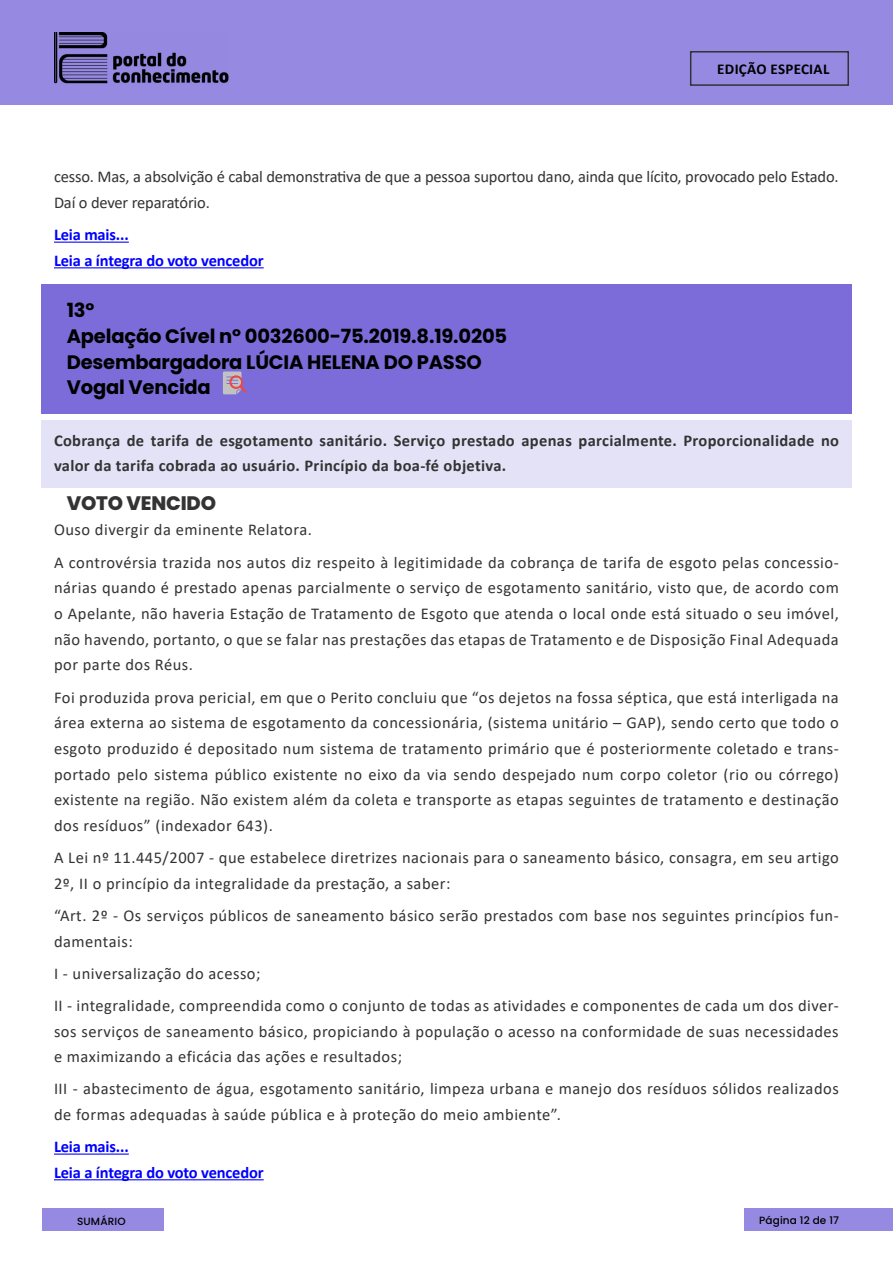
<style>
.page{position:relative;width:893px;height:1263px;background:#fff}
.page>*{position:absolute;margin:0;border:0;box-sizing:border-box;transform-origin:0 0}
.t1{font:700 19.5px/25.7px "Poppins";letter-spacing:-.01em;color:#000}
.t2{font:800 19.5px "Poppins";letter-spacing:-.01em;color:#333}
.t3{font:16.5px/25.7px "Calibri";letter-spacing:.03em;color:#333}
.t4{font:700 16.5px/25.7px "Calibri";letter-spacing:.02em;color:#333}
.t5{font:16.5px/25.7px "Calibri";letter-spacing:-.01em;color:#333}
.t6{font:700 16.5px/25.7px "Calibri";letter-spacing:-.01em;color:#00f}
.t7{font:700 15px "Calibri";letter-spacing:.02em;color:#000}
.t8{font:500 10.5px "Poppins";letter-spacing:.01em;color:#000}
</style>
<div class="page">
<div style="left:0;top:0;width:893px;height:105px;background:#9589e1"></div>
<img style="left:55px;top:33px;width:173px;height:51px">
<div style="left:690px;top:51px;width:159px;height:35px;border:2px solid #333"></div>
<div style="left:744px;top:1209px;width:149px;height:22px;background:#9589e1"></div>
<div style="left:43px;top:1209px;width:121px;height:22px;background:#9589e1"></div>
<hr style="left:54px;top:242px;width:75px;height:1px;background:#00f">
<hr style="left:54px;top:267px;width:210px;height:1px;background:#00f">
<div style="left:41px;top:420px;width:811px;height:68px;background:#e4e2f7"></div>
<hr style="left:54px;top:1153px;width:75px;height:1px;background:#00f">
<hr style="left:54px;top:1179px;width:210px;height:1px;background:#00f">
<div style="left:41px;top:284px;width:811px;height:130px;background:#7b6cd9"></div>
<p class="t7" style="left:717px;top:58px;width:114px">EDIÇÃO ESPECIAL</p>
<p class="t5" style="left:54px;top:164px;width:786px">cesso. Mas, a absolvição é cabal demonstrativa de que a pessoa suportou dano, ainda que lícito, provocado pelo Estado.<br>Daí o dever reparatório.</p>
<p class="t6" style="left:54px;top:222px;width:211px">Leia mais...<br>Leia a íntegra do voto vencedor</p>
<p class="t1" style="left:67px;top:298px;width:442px">13º<br>Apelação Cível nº 0032600-75.2019.8.19.0205<br>Desembargadora LÚCIA HELENA DO PASSO<br>Vogal Vencida</p>
<p class="t4" style="left:54px;top:427px;width:787px">Cobrança de tarifa de esgotamento sanitário. Serviço prestado apenas parcialmente. Proporcionalidade no valor da tarifa cobrada ao usuário. Princípio da boa-fé objetiva.</p>
<p class="t2" style="left:67px;top:492px;width:151px">VOTO VENCIDO</p>
<p class="t3" style="left:54px;top:513px;width:786px;line-height:32.1px">Ouso divergir da eminente Relatora.<br>A controvérsia trazida nos autos diz respeito à legitimidade da cobrança de tarifa de esgoto pelas concessio-</p>
<p class="t3" style="left:54px;top:575px;width:786px;text-align:justify">nárias quando é prestado apenas parcialmente o serviço de esgotamento sanitário, visto que, de acordo com o Apelante, não haveria Estação de Tratamento de Esgoto que atenda o local onde está situado o seu imóvel, não havendo, portanto, o que se falar nas prestações das etapas de Tratamento e de Disposição Final Adequada por parte dos Réus.</p>
<p class="t3" style="left:54px;top:684px;width:786px;text-align:justify">Foi produzida prova pericial, em que o Perito concluiu que “os dejetos na fossa séptica, que está interligada na área externa ao sistema de esgotamento da concessionária, (sistema unitário – GAP), sendo certo que todo o esgoto produzido é depositado num sistema de tratamento primário que é posteriormente coletado e trans&shy;portado pelo sistema público existente no eixo da via sendo despejado num corpo coletor (rio ou córrego) existente na região. Não existem além da coleta e transporte as etapas seguintes de tratamento e destinação dos resíduos” (indexador 643).</p>
<p class="t3" style="left:54px;top:844px;width:786px">A Lei nº 11.445/2007 - que estabelece diretrizes nacionais para o saneamento básico, consagra, em seu artigo<br>2º, II o princípio da integralidade da prestação, a saber:</p>
<p class="t3" style="left:54px;top:902px;width:786px">“Art. 2º - Os serviços públicos de saneamento básico serão prestados com base nos seguintes princípios fun&shy;damentais:</p>
<p class="t3" style="left:54px;top:957px;width:786px;line-height:32.1px">I - universalização do acesso;<br>II - integralidade, compreendida como o conjunto de todas as atividades e componentes de cada um dos diver-</p>
<p class="t3" style="left:54px;top:1018px;width:786px">sos serviços de saneamento básico, propiciando à população o acesso na conformidade de suas necessidades e maximizando a eficácia das ações e resultados;</p>
<p class="t3" style="left:54px;top:1076px;width:786px">III - abastecimento de água, esgotamento sanitário, limpeza urbana e manejo dos resíduos sólidos realizados de formas adequadas à saúde pública e à proteção do meio ambiente”.</p>
<p class="t6" style="left:54px;top:1134px;width:211px">Leia mais...<br>Leia a íntegra do voto vencedor</p>
<p class="t8" style="left:77px;top:1216px;width:50px">SUMÁRIO</p>
<p class="t8" style="left:759px;top:1214px;width:81px">Página 12 de 17</p>
</div>
